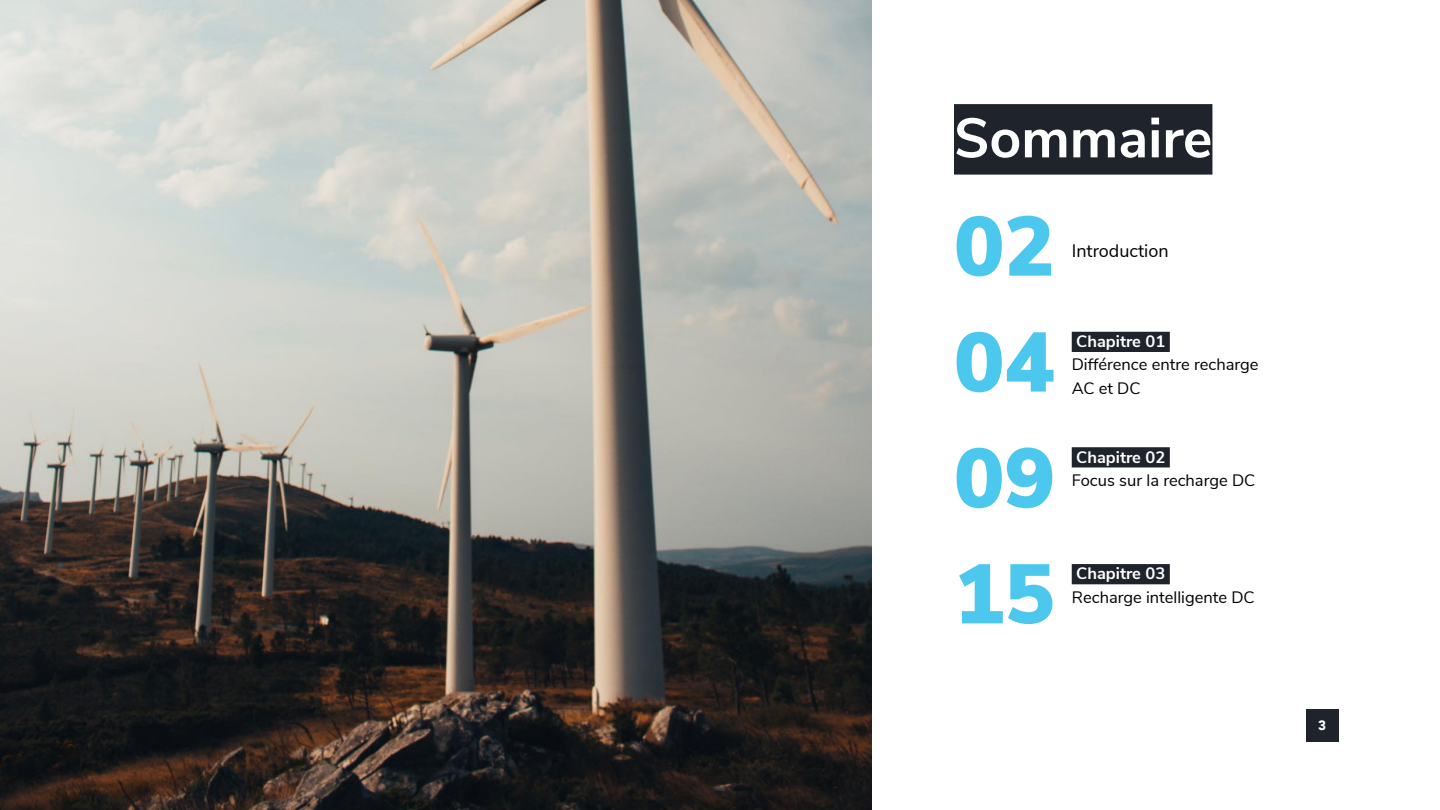
<style>
.page{position:relative;width:1440px;height:810px;background:#fff}
.page>*{position:absolute;margin:0;border:0;box-sizing:border-box;transform-origin:0 0}
.t1{font:900 84px "Nunito Sans";color:#4cc7ee}
.t2{font:700 55.5px "Nunito Sans";color:#fff}
.t3{font:18px "Nunito Sans";color:#000}
.t4{font:16.5px/23.2px "Nunito Sans";color:#000}
.t5{font:700 16.5px "Nunito Sans";color:#fff}
.t6{font:900 13.5px "Avenir";color:#fff}
</style>
<div class="page">
<img style="left:0;top:0;width:872px;height:810px">
<div style="left:954px;top:104px;width:258px;height:71px;background:#1f242c"></div>
<div style="left:1072px;top:447px;width:98px;height:20px;background:#1f242c"></div>
<div style="left:1072px;top:332px;width:98px;height:20px;background:#1f242c"></div>
<div style="left:1072px;top:564px;width:98px;height:20px;background:#1f242c"></div>
<div style="left:1306px;top:709px;width:33px;height:33px;background:#1f242c"></div>
<h2 class="t2" style="left:954px;top:97px;width:260px">Sommaire</h2>
<h1 class="t1" style="left:954px;top:185px;width:102px">02</h1>
<p class="t3" style="left:1072px;top:237px;width:98px">Introduction</p>
<h1 class="t1" style="left:954px;top:301px;width:102px">04</h1>
<p class="t5" style="left:1076px;top:329px;width:91px">Chapitre 01</p>
<p class="t4" style="left:1072px;top:352px;width:188px">Différence entre recharge<br>AC et DC</p>
<h1 class="t1" style="left:954px;top:416px;width:102px">09</h1>
<p class="t5" style="left:1076px;top:445px;width:91px">Chapitre 02</p>
<p class="t4" style="left:1072px;top:467px;width:185px">Focus sur la recharge DC</p>
<h1 class="t1" style="left:954px;top:532px;width:102px">15</h1>
<p class="t5" style="left:1076px;top:562px;width:91px">Chapitre 03</p>
<p class="t4" style="left:1072px;top:584px;width:184px">Recharge intelligente DC</p>
<p class="t6" style="left:1318px;top:713px;width:9px">3</p>
</div>
